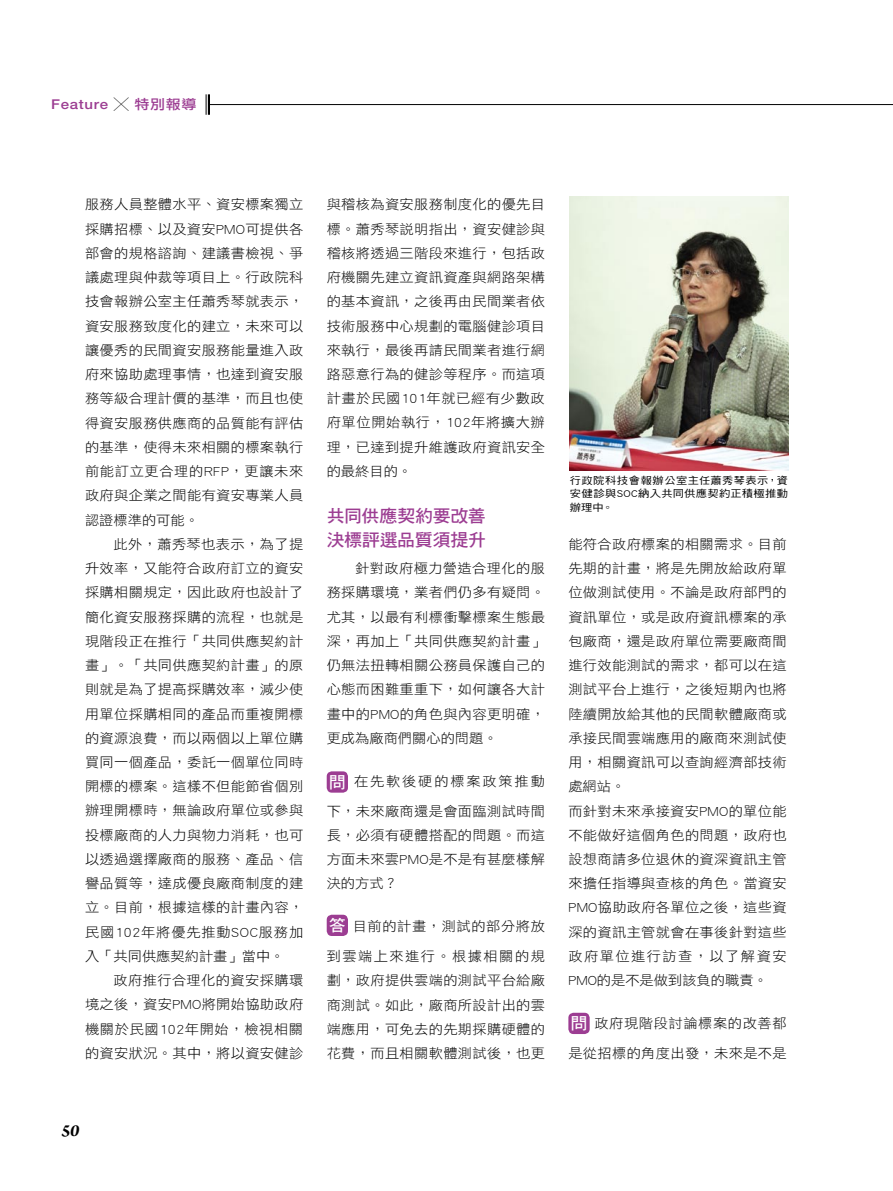
<style>
.page{position:relative;width:893px;height:1191px;background:#fff}
.page>*{position:absolute;margin:0;border:0;box-sizing:border-box;transform-origin:0 0}
.t1{font:italic 700 18px "Arno Pro";color:#000}
.t2{font:17.4px/24.3px "DF Hei Std W7";letter-spacing:-.02em;color:#9c3d92}
.t3{font:13.5px/24.3px "DF Hei Std W3";letter-spacing:.025em;color:#000;text-align:justify;scale:1.05 1}
.t4{font:500 13.5px "Helvetica Neue LT Std";letter-spacing:.05em;color:#9c3d92;scale:1.11 1}
.t5{font:10.2px/13.5px "DF Hei Std W5";letter-spacing:.035em;color:#000;text-align:justify;scale:1.11 1}
.s1{font-family:"DF Hei Std W7";font-weight:400;color:#000}
.s2{font-family:"DF Li Hei Std W5";font-weight:400}
.s3{font-family:"DF Hei Std W7";font-size:16.2px;color:#fff}
</style>
<div class="page">
<div style="left:327px;top:771px;width:21px;height:21px;background:#9c3d92;border-radius:5px"></div>
<div style="left:327px;top:914px;width:21px;height:22px;background:#9c3d92;border-radius:5px"></div>
<div style="left:568px;top:1012px;width:22px;height:22px;background:#9c3d92;border-radius:5px"></div>
<img style="left:570px;top:197px;width:218px;height:273px">
<hr style="left:209px;top:104px;width:684px;height:1px;background:#000">
<hr style="left:208px;top:94px;width:2px;height:21px;background:#000">
<svg style="left:206px;top:94px;width:1px;height:21px"></svg>
<p class="t4" style="left:51px;top:97px;width:133px">Feature <span class="s1">╳</span> <span class="s2">特別報導</span></p>
<p class="t3" style="left:85px;top:192px;width:209px">服務人員整體水平、資安標案獨立採購招標、以及資安PMO可提供各部會的規格諮詢、建議書檢視、爭議處理與仲裁等項目上。行政院科技會報辦公室主任蕭秀琴就表示，資安服務致度化的建立，未來可以讓優秀的民間資安服務能量進入政府來協助處理事情，也達到資安服務等級合理計價的基準，而且也使得資安服務供應商的品質能有評估的基準，使得未來相關的標案執行前能訂立更合理的RFP，更讓未來政府與企業之間能有資安專業人員認證標準的可能。</p>
<p class="t3" style="left:85px;top:531px;width:209px;text-indent:28px">此外，蕭秀琴也表示，為了提升效率，又能符合政府訂立的資安採購相關規定，因此政府也設計了簡化資安服務採購的流程，也就是現階段正在推行「共同供應契約計畫」。「共同供應契約計畫」的原則就是為了提高採購效率，減少使用單位採購相同的產品而重複開標的資源浪費，而以兩個以上單位購買同一個產品，委託一個單位同時開標的標案。這樣不但能節省個別辦理開標時，無論政府單位或參與投標廠商的人力與物力消耗，也可以透過選擇廠商的服務、產品、信譽品質等，達成優良廠商制度的建立。目前，根據這樣的計畫內容，民國102年將優先推動SOC服務加入「共同供應契約計畫」當中。</p>
<p class="t3" style="left:85px;top:968px;width:209px;text-indent:28px">政府推行合理化的資安採購環境之後，資安PMO將開始協助政府機關於民國102年開始，檢視相關的資安狀況。其中，將以資安健診</p>
<p class="t3" style="left:327px;top:192px;width:209px">與稽核為資安服務制度化的優先目標。蕭秀琴說明指出，資安健診與稽核將透過三階段來進行，包括政府機關先建立資訊資產與網路架構的基本資訊，之後再由民間業者依技術服務中心規劃的電腦健診項目來執行，最後再請民間業者進行網路惡意行為的健診等程序。而這項計畫於民國101年就已經有少數政府單位開始執行，102年將擴大辦理，已達到提升維護政府資訊安全的最終目的。</p>
<p class="t2" style="left:327px;top:503px;width:161px">共同供應契約要改善決標評選品質須提升</p>
<p class="t3" style="left:327px;top:556px;width:209px;text-indent:28px">針對政府極力營造合理化的服務採購環境，業者們仍多有疑問。尤其，以最有利標衝擊標案生態最深，再加上「共同供應契約計畫」仍無法扭轉相關公務員保護自己的心態而困難重重下，如何讓各大計畫中的PMO的角色與內容更明確，更成為廠商們關心的問題。</p>
<p class="t3" style="left:327px;top:766px;width:209px;line-height:29.2px"><span class="s3">問</span>在先軟後硬的標案政策推動下，未來廠商還是會面臨測試時間</p>
<p class="t3" style="left:327px;top:822px;width:209px">長，必須有硬體搭配的問題。而這方面未來雲PMO是不是有甚麼樣解決的方式？</p>
<p class="t3" style="left:329px;top:913px;width:207px"><span class="s3">答</span>目前的計畫，測試的部分將放</p>
<p class="t3" style="left:327px;top:943px;width:209px">到雲端上來進行。根據相關的規劃，政府提供雲端的測試平台給廠商測試。如此，廠商所設計出的雲端應用，可免去的先期採購硬體的花費，而且相關軟體測試後，也更</p>
<p class="t5" style="left:570px;top:473px;width:198px">行政院科技會報辦公室主任蕭秀琴表示，資安健診與SOC納入共同供應契約正積極推動辦理中。</p>
<p class="t3" style="left:568px;top:531px;width:209px;text-align:left">能符合政府標案的相關需求。目前先期的計畫，將是先開放給政府單位做測試使用。不論是政府部門的資訊單位，或是政府資訊標案的承包廠商，還是政府單位需要廠商間進行效能測試的需求，都可以在這測試平台上進行，之後短期內也將陸續開放給其他的民間軟體廠商或承接民間雲端應用的廠商來測試使用，相關資訊可以查詢經濟部技術處網站。<br>而針對未來承接資安PMO的單位能不能做好這個角色的問題，政府也設想商請多位退休的資深資訊主管來擔任指導與查核的角色。當資安<br>PMO協助政府各單位之後，這些資深的資訊主管就會在事後針對這些政府單位進行訪查，以了解資安<br>PMO的是不是做到該負的職責。</p>
<p class="t3" style="left:570px;top:1011px;width:207px"><span class="s3">問</span>政府現階段討論標案的改善都</p>
<p class="t3" style="left:568px;top:1040px;width:209px">是從招標的角度出發，未來是不是</p>
<h1 class="t1" style="left:61px;top:1120px;width:20px">50</h1>
</div>
